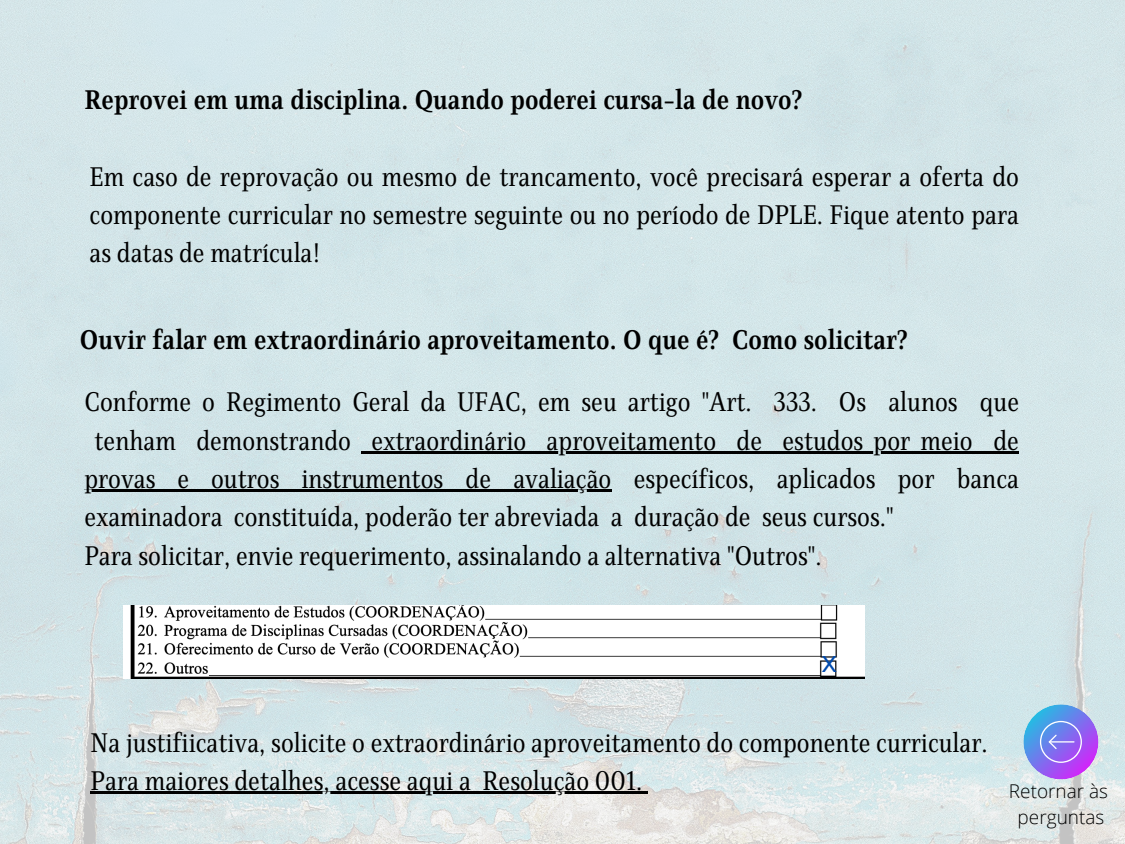
<style>
.page{position:relative;width:1125px;height:844px;background:#fff}
.page>*{position:absolute;margin:0;border:0;box-sizing:border-box;transform-origin:0 0}
.t1{font:30px "Open Sans";color:#004aad}
.t2{font:27.5px/38.2px "Singel";color:#000;text-align:justify}
.t3{font:700 27.5px "Singel";color:#000}
.t4{font:300 19px/26.2px "Open Sans";color:#000;text-align:center}
</style>
<div class="page">
<img style="left:0;top:0;width:1125px;height:844px">
<svg style="left:361px;top:451px;width:10px;height:3px"></svg>
<hr style="left:371px;top:451px;width:155px;height:3px;background:#000">
<hr style="left:526px;top:451px;width:21px;height:3px;background:#000">
<hr style="left:547px;top:451px;width:169px;height:3px;background:#000">
<hr style="left:716px;top:451px;width:21px;height:3px;background:#000">
<hr style="left:737px;top:451px;width:25px;height:3px;background:#000">
<hr style="left:762px;top:451px;width:21px;height:3px;background:#000">
<hr style="left:783px;top:451px;width:190px;height:3px;background:#000">
<hr style="left:973px;top:451px;width:20px;height:3px;background:#000">
<hr style="left:993px;top:451px;width:26px;height:3px;background:#000">
<hr style="left:84px;top:489px;width:72px;height:3px;background:#000">
<hr style="left:156px;top:489px;width:21px;height:3px;background:#000">
<svg style="left:177px;top:489px;width:12px;height:3px"></svg>
<hr style="left:189px;top:489px;width:22px;height:3px;background:#000">
<hr style="left:211px;top:489px;width:68px;height:3px;background:#000">
<hr style="left:279px;top:489px;width:22px;height:3px;background:#000">
<hr style="left:301px;top:489px;width:142px;height:3px;background:#000">
<hr style="left:443px;top:489px;width:23px;height:3px;background:#000">
<hr style="left:466px;top:489px;width:25px;height:3px;background:#000">
<hr style="left:491px;top:489px;width:22px;height:3px;background:#000">
<hr style="left:513px;top:489px;width:98px;height:3px;background:#000">
<img style="left:123px;top:605px;width:741px;height:73px">
<hr style="left:91px;top:791px;width:380px;height:3px;background:#000">
<svg style="left:471px;top:791px;width:11px;height:3px"></svg>
<hr style="left:482px;top:791px;width:161px;height:3px;background:#000">
<svg style="left:643px;top:791px;width:5px;height:3px"></svg>
<svg style="left:1023px;top:704px;width:75px;height:75px;background:#9490ed"></svg>
<p class="t3" style="left:84px;top:84px;width:719px">Reprovei em uma disciplina. Quando poderei cursa-la de novo?</p>
<p class="t2" style="left:90px;top:158px;width:931px">Em caso de reprovação ou mesmo de trancamento, você precisará esperar a oferta do componente curricular no semestre seguinte ou no período de DPLE. Fique atento para as datas de matrícula!</p>
<p class="t3" style="left:80px;top:323px;width:829px">Ouvir falar em extraordinário aproveitamento. O que é? Como solicitar?</p>
<p class="t2" style="left:84px;top:384px;width:936px">Conforme o Regimento Geral da UFAC, em seu artigo "Art. 333. Os alunos que</p>
<p class="t2" style="left:95px;top:422px;width:926px">tenham demonstrando extraordinário aproveitamento de estudos por meio de</p>
<p class="t2" style="left:84px;top:460px;width:936px">provas e outros instrumentos de avaliação específicos, aplicados por banca</p>
<p class="t2" style="left:84px;top:498px;width:811px">examinadora constituída, poderão ter abreviada a duração de seus cursos."</p>
<p class="t2" style="left:84px;top:537px;width:739px">Para solicitar, envie requerimento, assinalando a alternativa "Outros".</p>
<p class="t1" style="left:822px;top:640px;width:17px">x</p>
<p class="t2" style="left:91px;top:724px;width:899px">Na justifiicativa, solicite o extraordinário aproveitamento do componente curricular.<br>Para maiores detalhes, acesse aqui a Resolução 001.</p>
<p class="t4" style="left:1009px;top:777px;width:101px">Retornar às perguntas</p>
</div>
